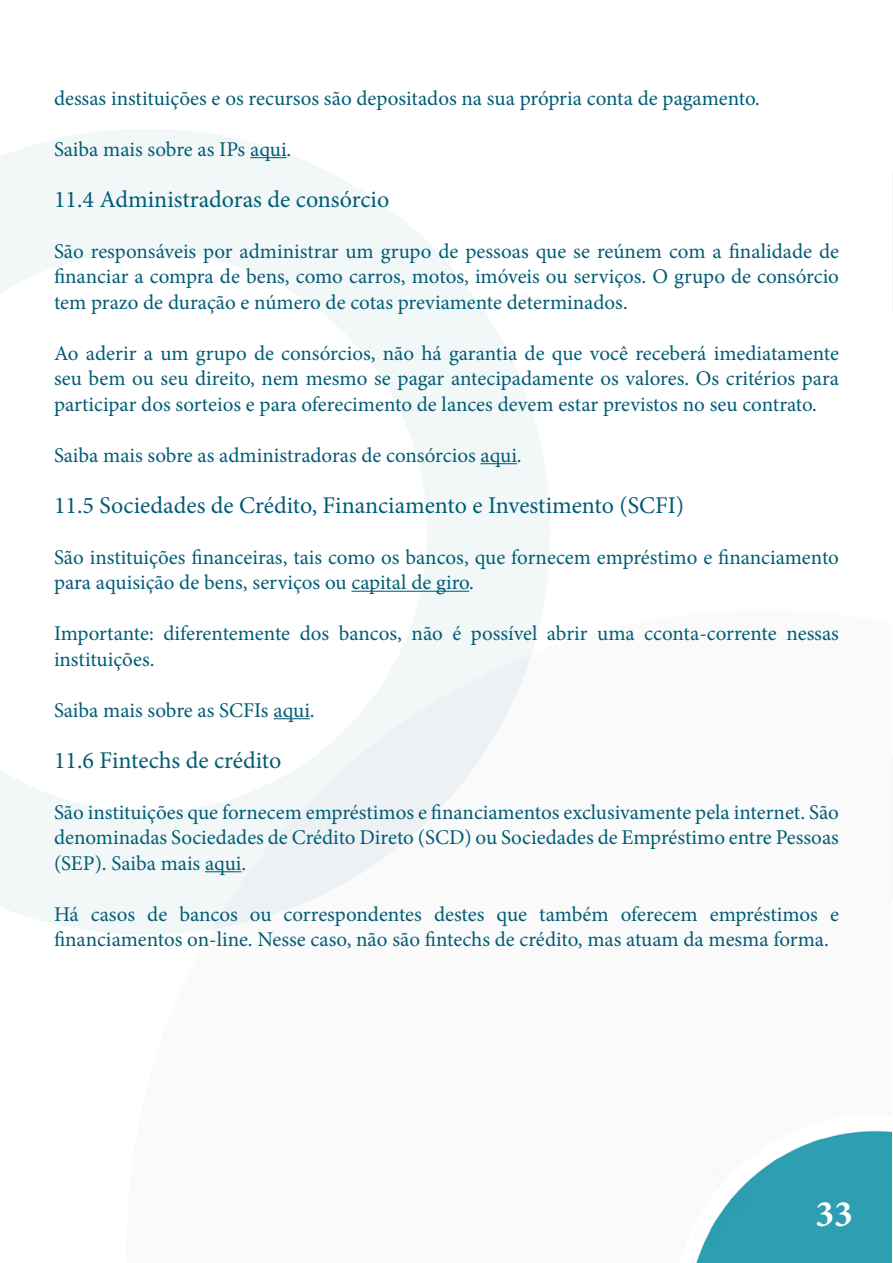
<style>
.page{position:relative;width:893px;height:1263px;background:#fff}
.page>*{position:absolute;margin:0;border:0;box-sizing:border-box;transform-origin:0 0}
.t1{font:700 37.5px "Minion Pro";color:#fff}
.t2{font:24px "Minion Pro";color:#005c75}
.t3{font:21px/25.5px "Minion Pro";color:#005c75;text-align:justify}
</style>
<div class="page">
<img style="left:0;top:129px;width:893px;height:1134px">
<hr style="left:250px;top:157px;width:36px;height:1px;background:#005c75">
<hr style="left:480px;top:463px;width:37px;height:1px;background:#005c75">
<hr style="left:351px;top:591px;width:118px;height:1px;background:#005c75">
<hr style="left:273px;top:718px;width:37px;height:1px;background:#005c75">
<hr style="left:205px;top:871px;width:36px;height:1px;background:#005c75">
<p class="t3" style="left:54px;top:85px;width:707px">dessas instituições e os recursos são depositados na sua própria conta de pagamento.</p>
<p class="t3" style="left:54px;top:136px;width:239px">Saiba mais sobre as IPs aqui.</p>
<p class="t2" style="left:54px;top:183px;width:337px">11.4 Administradoras de consórcio</p>
<p class="t3" style="left:54px;top:238px;width:786px">São responsáveis por administrar um grupo de pessoas que se reúnem com a finalidade de financiar a compra de bens, como carros, motos, imóveis ou serviços. O grupo de consórcio tem prazo de duração e número de cotas previamente determinados.</p>
<p class="t3" style="left:54px;top:340px;width:786px">Ao aderir a um grupo de consórcios, não há garantia de que você receberá imediatamente seu bem ou seu direito, nem mesmo se pagar antecipadamente os valores. Os critérios para participar dos sorteios e para oferecimento de lances devem estar previstos no seu contrato.</p>
<p class="t3" style="left:54px;top:442px;width:469px">Saiba mais sobre as administradoras de consórcios aqui.</p>
<p class="t2" style="left:54px;top:489px;width:632px">11.5 Sociedades de Crédito, Financiamento e Investimento (SCFI)</p>
<p class="t3" style="left:54px;top:544px;width:786px">São instituições financeiras, tais como os bancos, que fornecem empréstimo e financiamento para aquisição de bens, serviços ou capital de giro.</p>
<p class="t3" style="left:54px;top:621px;width:786px">Importante: diferentemente dos bancos, não é possível abrir uma cconta-corrente nessas instituições.</p>
<p class="t3" style="left:54px;top:697px;width:262px">Saiba mais sobre as SCFIs aqui.</p>
<p class="t2" style="left:54px;top:744px;width:229px">11.6 Fintechs de crédito</p>
<p class="t3" style="left:54px;top:799px;width:786px">São instituições que fornecem empréstimos e financiamentos exclusivamente pela internet. São denominadas Sociedades de Crédito Direto (SCD) ou Sociedades de Empréstimo entre Pessoas (SEP). Saiba mais aqui.</p>
<p class="t3" style="left:54px;top:901px;width:786px">Há casos de bancos ou correspondentes destes que também oferecem empréstimos e financiamentos on-line. Nesse caso, não são fintechs de crédito, mas atuam da mesma forma.</p>
<h1 class="t1" style="left:815px;top:1188px;width:39px">33</h1>
</div>
